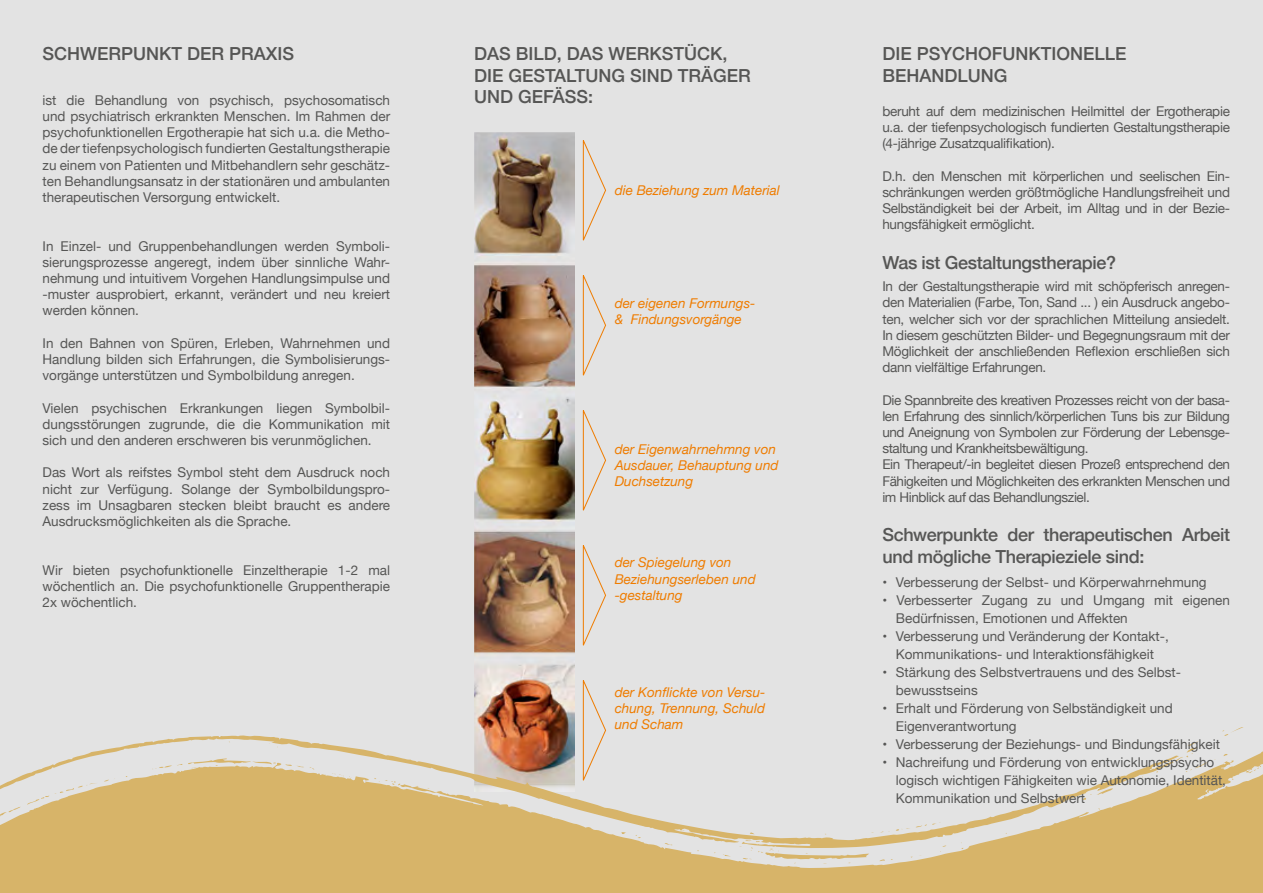
<style>
.page{position:relative;width:1263px;height:893px;background:#e3e3e3}
.page>*{position:absolute;margin:0;border:0;box-sizing:border-box;transform-origin:0 0}
.t1{font:500 18px/21.6px "Helvetica Neue";color:#565655}
.t2{font:500 18px/21.6px "Helvetica Neue";letter-spacing:-.02em;color:#565655}
.t3{font:13.5px/16.2px "Helvetica Neue";color:#565655;text-align:justify}
.t4{font:italic 13.5px/16.2px "Helvetica Neue";color:#ef7c00}
</style>
<div class="page">
<img style="left:474px;top:132px;width:100px;height:595px">
<svg style="left:583px;top:140px;width:23px;height:101px"></svg>
<svg style="left:583px;top:275px;width:23px;height:101px"></svg>
<svg style="left:583px;top:410px;width:23px;height:101px"></svg>
<svg style="left:583px;top:545px;width:23px;height:101px"></svg>
<svg style="left:583px;top:680px;width:22px;height:47px"></svg>
<svg style="left:87px;top:727px;width:1176px;height:27px"></svg>
<svg style="left:84px;top:754px;width:1179px;height:139px"></svg>
<svg style="left:0;top:755px;width:520px;height:138px"></svg>
<p class="t1" style="left:43px;top:41px;width:253px">SCHWERPUNKT DER PRAXIS</p>
<p class="t3" style="left:43px;top:93px;width:349px">ist die Behandlung von psychisch, psychosomatisch und psychiatrisch erkrankten Menschen. Im Rahmen der psychofunktionellen Ergotherapie hat sich u.a. die Metho&shy;de der tiefenpsychologisch fundierten Gestaltungstherapie zu einem von Patienten und Mitbehandlern sehr geschätz&shy;ten Behandlungsansatz in der stationären und ambulanten therapeutischen Versorgung entwickelt.</p>
<p class="t3" style="left:43px;top:238px;width:349px">In Einzel- und Gruppenbehandlungen werden Symboli&shy;sierungsprozesse angeregt, indem über sinnliche Wahr&shy;nehmung und intuitivem Vorgehen Handlungsimpulse und -muster ausprobiert, erkannt, verändert und neu kreiert werden können.</p>
<p class="t3" style="left:43px;top:336px;width:349px">In den Bahnen von Spüren, Erleben, Wahrnehmen und Handlung bilden sich Erfahrungen, die Symbolisierungs&shy;vorgänge unterstützen und Symbolbildung anregen.</p>
<p class="t3" style="left:43px;top:400px;width:349px">Vielen psychischen Erkrankungen liegen Symbolbil&shy;dungsstörungen zugrunde, die die Kommunikation mit sich und den anderen erschweren bis verunmöglichen.</p>
<p class="t3" style="left:43px;top:465px;width:349px">Das Wort als reifstes Symbol steht dem Ausdruck noch nicht zur Verfügung. Solange der Symbolbildungspro&shy;zess im Unsagbaren stecken bleibt braucht es andere Ausdrucksmöglichkeiten als die Sprache.</p>
<p class="t3" style="left:43px;top:562px;width:349px">Wir bieten psychofunktionelle Einzeltherapie 1-2 mal wöchentlich an. Die psychofunktionelle Gruppentherapie 2x wöchentlich.</p>
<p class="t1" style="left:474px;top:41px;width:278px">DAS BILD, DAS WERKSTÜCK,<br>DIE GESTALTUNG SIND TRÄGER<br>UND GEFÄSS:</p>
<p class="t4" style="left:615px;top:183px;width:167px">die Beziehung zum Material</p>
<p class="t4" style="left:615px;top:296px;width:142px">der eigenen Formungs-&amp; Findungsvorgänge</p>
<p class="t4" style="left:615px;top:442px;width:165px">der Eigenwahrnehmng von<br>Ausdauer, Behauptung und<br>Duchsetzung</p>
<p class="t4" style="left:615px;top:555px;width:118px">der Spiegelung von</p>
<p class="t4" style="left:615px;top:571px;width:143px">Beziehungserleben und -gestaltung</p>
<p class="t4" style="left:615px;top:685px;width:152px;text-align:justify">der Konflickte von Versu&shy;chung, Trennung, Schuld und Scham</p>
<p class="t1" style="left:882px;top:41px;width:246px">DIE PSYCHOFUNKTIONELLE<br>BEHANDLUNG</p>
<p class="t3" style="left:882px;top:104px;width:349px">beruht auf dem medizinischen Heilmittel der Ergotherapie u.a. der tiefenpsychologisch fundierten Gestaltungstherapie (4-jährige Zusatzqualifikation).</p>
<p class="t3" style="left:882px;top:169px;width:349px">D.h. den Menschen mit körperlichen und seelischen Ein&shy;schränkungen werden größtmögliche Handlungsfreiheit und Selbständigkeit bei der Arbeit, im Alltag und in der Bezie&shy;hungsfähigkeit ermöglicht.</p>
<p class="t2" style="left:882px;top:250px;width:235px">Was ist Gestaltungstherapie?</p>
<p class="t3" style="left:882px;top:279px;width:349px">In der Gestaltungstherapie wird mit schöpferisch anregen&shy;den Materialien (Farbe, Ton, Sand ... ) ein Ausdruck angebo&shy;ten, welcher sich vor der sprachlichen Mitteilung ansiedelt.<br>In diesem geschützten Bilder- und Begegnungsraum mit der Möglichkeit der anschließenden Reflexion erschließen sich dann vielfältige Erfahrungen.</p>
<p class="t3" style="left:882px;top:392px;width:349px">Die Spannbreite des kreativen Prozesses reicht von der basa&shy;len Erfahrung des sinnlich/körperlichen Tuns bis zur Bildung und Aneignung von Symbolen zur Förderung der Lebensge&shy;staltung und Krankheitsbewältigung.</p>
<p class="t3" style="left:882px;top:457px;width:349px">Ein Therapeut/-in begleitet diesen Prozeß entsprechend den Fähigkeiten und Möglichkeiten des erkrankten Menschen und im Hinblick auf das Behandlungsziel.</p>
<p class="t2" style="left:882px;top:523px;width:349px">Schwerpunkte der therapeutischen Arbeit und mögliche Therapieziele sind:</p>
<p class="t3" style="left:882px;top:575px;width:326px">• Verbesserung der Selbst- und Körperwahrnehmung</p>
<p class="t3" style="left:896px;top:592px;width:336px;line-height:18px;text-indent:-14px">• Verbesserter Zugang zu und Umgang mit eigenen<br>Bedürfnissen, Emotionen und Affekten</p>
<p class="t3" style="left:882px;top:628px;width:288px;line-height:18px;text-align:center">• Verbesserung und Veränderung der Kontakt-,<br>Kommunikations- und lnteraktionsfähigkeit</p>
<p class="t3" style="left:896px;top:664px;width:287px;line-height:18px;text-indent:-14px">• Stärkung des Selbstvertrauens und des Selbst&shy;bewusstseins</p>
<p class="t3" style="left:896px;top:700px;width:278px;line-height:18px;text-indent:-14px">• Erhalt und Förderung von Selbständigkeit und<br>Eigenverantwortung</p>
<p class="t3" style="left:882px;top:737px;width:339px">• Verbesserung der Beziehungs- und Bindungsfähigkeit</p>
<p class="t3" style="left:896px;top:754px;width:332px;line-height:18px;text-align:left;text-indent:-14px">• Nachreifung und Förderung von entwicklungspsycho logisch wichtigen Fähigkeiten wie Autonomie, Identität,<br>Kommunikation und Selbstwert</p>
</div>
